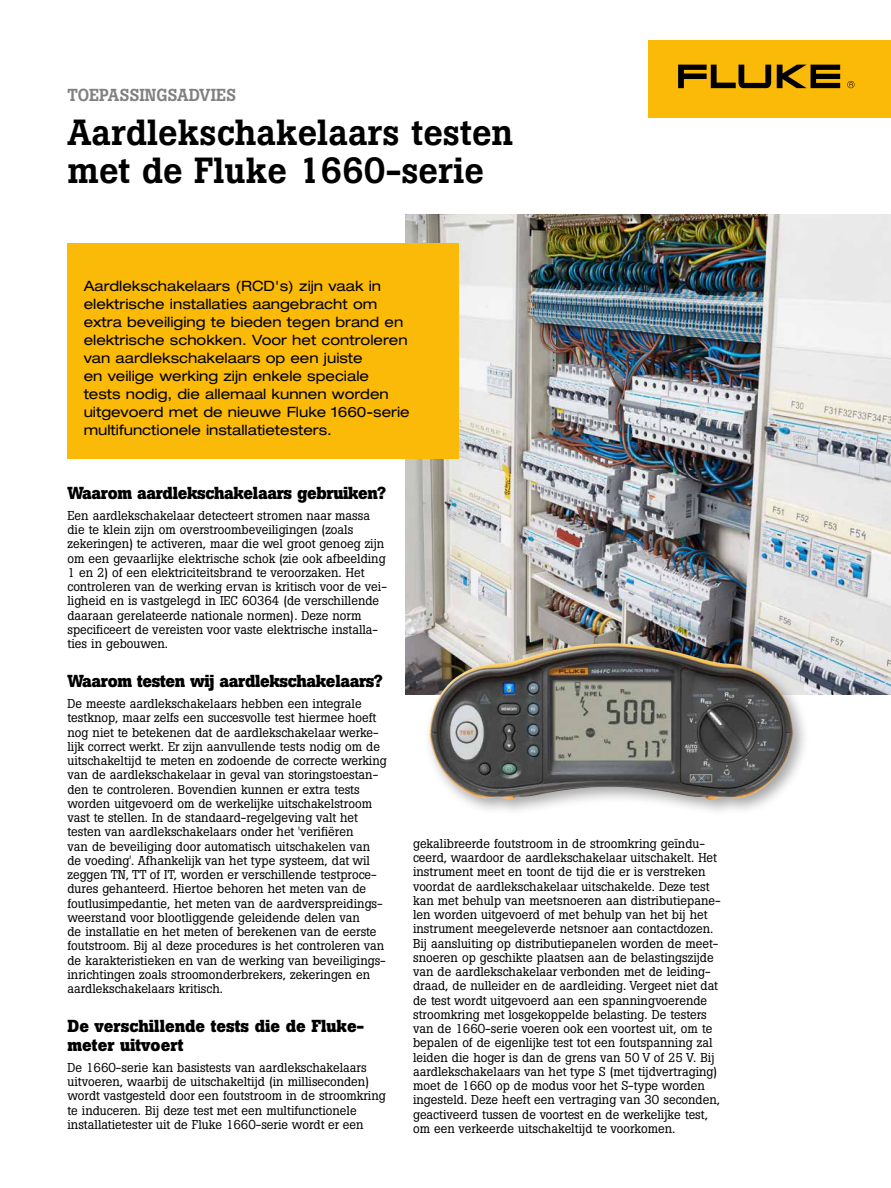
<style>
.page{position:relative;width:891px;height:1188px;background:#fff}
.page>*{position:absolute;margin:0;border:0;box-sizing:border-box;transform-origin:0 0}
.t1{font:500 36px/37.5px "Boton Pro";color:#000}
.t2{font:700 17.25px "Boton Pro";letter-spacing:-.02em;color:#000}
.t3{font:700 17.25px/18.8px "Boton Pro";color:#000}
.t4{font:500 17.25px "Boton Pro";color:#818080}
.t5{font:expanded 14.25px/18px "Helvetica Neue LT Pro";color:#000}
.t6{font:12.75px/14.2px "Boton Pro";color:#000}
</style>
<div class="page">
<img style="left:405px;top:215px;width:486px;height:479px">
<div style="left:423px;top:637px;width:388px;height:181px;background:#000;opacity:.36"></div>
<img style="left:429px;top:643px;width:364px;height:159px">
<div style="left:648px;top:40px;width:243px;height:78px;background:#fbba07"></div>
<svg style="left:777px;top:65px;width:63px;height:23px"></svg>
<svg style="left:678px;top:65px;width:93px;height:23px"></svg>
<svg style="left:847px;top:81px;width:8px;height:7px"></svg>
<div style="left:68px;top:243px;width:391px;height:216px;background:#fbba07"></div>
<h2 class="t4" style="left:68px;top:84px;width:170px">TOEPASSINGSADVIES</h2>
<h1 class="t1" style="left:68px;top:114px;width:447px">Aardlekschakelaars testen met de Fluke 1660-serie</h1>
<p class="t5" style="left:84px;top:277px;width:327px">Aardlekschakelaars (RCD's) zijn vaak in elektrische installaties aangebracht om extra beveiliging te bieden tegen brand en elektrische schokken. Voor het controleren van aardlekschakelaars op een juiste<br>en veilige werking zijn enkele speciale<br>tests nodig, die allemaal kunnen worden uitgevoerd met de nieuwe Fluke 1660-serie multifunctionele installatietesters.</p>
<h2 class="t2" style="left:68px;top:482px;width:320px">Waarom aardlekschakelaars gebruiken?</h2>
<p class="t6" style="left:68px;top:508px;width:321px">Een aardlekschakelaar detecteert stromen naar massa die te klein zijn om overstroombeveiligingen (zoals zekeringen) te activeren, maar die wel groot genoeg zijn om een gevaarlijke elektrische schok (zie ook afbeelding 1 en 2) of een elektriciteitsbrand te veroorzaken. Het controleren van de werking ervan is kritisch voor de vei&shy;ligheid en is vastgelegd in IEC 60364 (de verschillende daaraan gerelateerde nationale normen). Deze norm specificeert de vereisten voor vaste elektrische installa&shy;ties in gebouwen.</p>
<h2 class="t2" style="left:68px;top:670px;width:317px">Waarom testen wij aardlekschakelaars?</h2>
<p class="t6" style="left:68px;top:697px;width:321px">De meeste aardlekschakelaars hebben een integrale testknop, maar zelfs een succesvolle test hiermee hoeft nog niet te betekenen dat de aardlekschakelaar werke&shy;lijk correct werkt. Er zijn aanvullende tests nodig om de uitschakeltijd te meten en zodoende de correcte werking van de aardlekschakelaar in geval van storingstoestan&shy;den te controleren. Bovendien kunnen er extra tests worden uitgevoerd om de werkelijke uitschakelstroom vast te stellen. In de standaard-regelgeving valt het testen van aardlekschakelaars onder het 'verifiëren<br>van de beveiliging door automatisch uitschakelen van de voeding'. Afhankelijk van het type systeem, dat wil zeggen TN, TT of IT, worden er verschillende testproce&shy;dures gehanteerd. Hiertoe behoren het meten van de foutlusimpedantie, het meten van de aardverspreidings&shy;weerstand voor blootliggende geleidende delen van<br>de installatie en het meten of berekenen van de eerste foutstroom. Bij al deze procedures is het controleren van de karakteristieken en van de werking van beveiligings&shy;inrichtingen zoals stroomonderbrekers, zekeringen en aardlekschakelaars kritisch.</p>
<h2 class="t3" style="left:68px;top:1017px;width:298px">De verschillende tests die de Fluke&shy;meter uitvoert</h2>
<p class="t6" style="left:68px;top:1060px;width:320px">De 1660-serie kan basistests van aardlekschakelaars uitvoeren, waarbij de uitschakeltijd (in milliseconden) wordt vastgesteld door een foutstroom in de stroomkring te induceren. Bij deze test met een multifunctionele installatietester uit de Fluke 1660-serie wordt er een</p>
<p class="t6" style="left:413px;top:836px;width:309px">gekalibreerde foutstroom in de stroomkring geïndu&shy;ceerd, waardoor de aardlekschakelaar uitschakelt. Het instrument meet en toont de tijd die er is verstreken voordat de aardlekschakelaar uitschakelde. Deze test kan met behulp van meetsnoeren aan distributiepane&shy;len worden uitgevoerd of met behulp van het bij het instrument meegeleverde netsnoer aan contactdozen.<br>Bij aansluiting op distributiepanelen worden de meet&shy;snoeren op geschikte plaatsen aan de belastingszijde van de aardlekschakelaar verbonden met de leiding&shy;draad, de nulleider en de aardleiding. Vergeet niet dat de test wordt uitgevoerd aan een spanningvoerende stroomkring met losgekoppelde belasting. De testers van de 1660-serie voeren ook een voortest uit, om te bepalen of de eigenlijke test tot een foutspanning zal leiden die hoger is dan de grens van 50 V of 25 V. Bij aardlekschakelaars van het type S (met tijdvertraging) moet de 1660 op de modus voor het S-type worden ingesteld. Deze heeft een vertraging van 30 seconden, geactiveerd tussen de voortest en de werkelijke test, om een verkeerde uitschakeltijd te voorkomen.</p>
</div>
